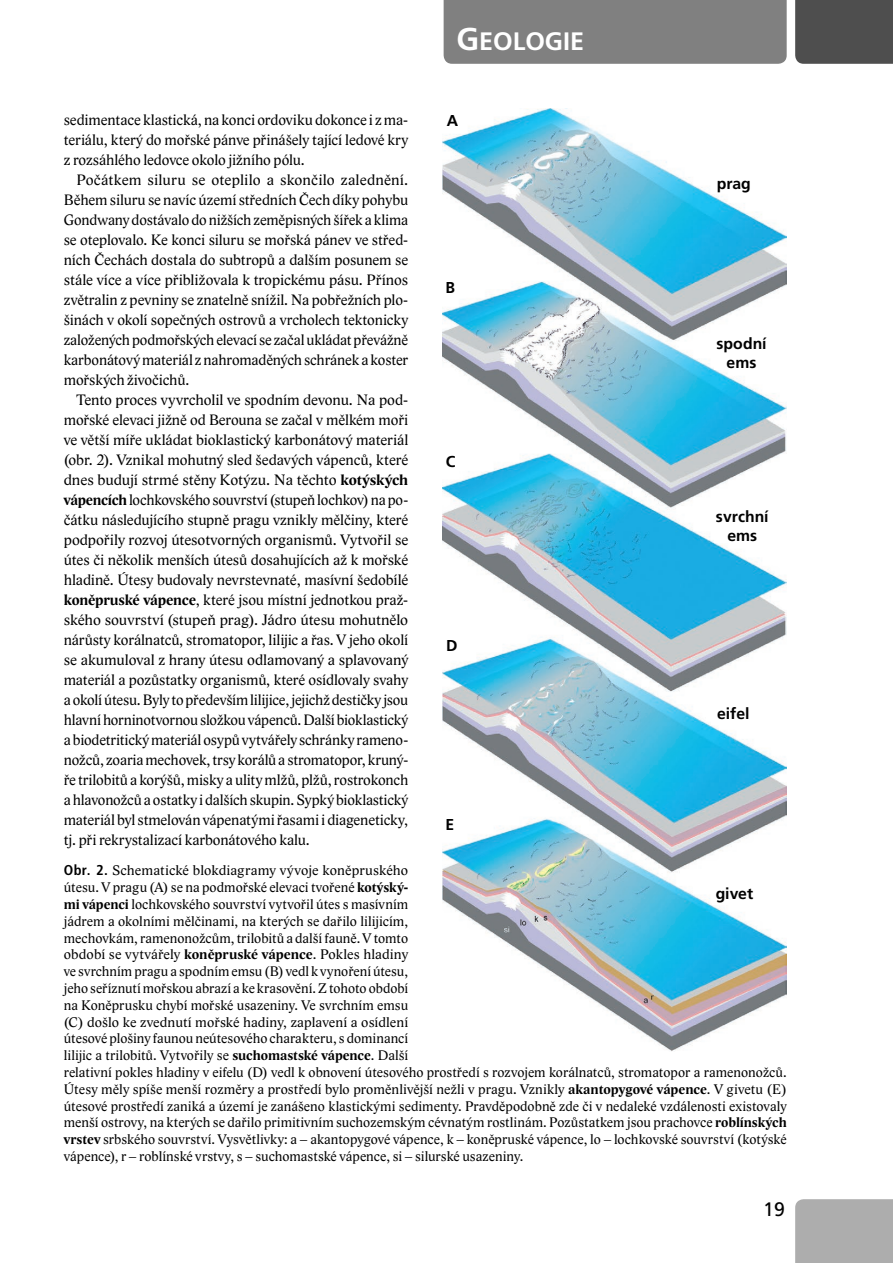
<style>
.page{position:relative;width:893px;height:1263px;background:#fff}
.page>*{position:absolute;margin:0;border:0;box-sizing:border-box;transform-origin:0 0}
.t1{font:25.2px "Frutiger LT Com Bold SC800";color:#fff}
.t2{font:19.5px "Frutiger LT Com";color:#000}
.t3{font:700 15.75px/18.9px "Frutiger LT Com";color:#000;text-align:center}
.t4{font:15.45px/20px "Lido STF";letter-spacing:-.005em;color:#000;text-align:justify}
.t5{font:14.25px/16.8px "Lido STF";letter-spacing:.005em;color:#000}
.s1{font-size:31.5px}
.s2{font-weight:700}
.s3{font-family:"Frutiger LT Com";font-weight:700;font-stretch:condensed}
</style>
<div class="page">
<div style="left:795px;top:0;width:98px;height:64px;background:#4e4e4e"></div>
<div style="left:795px;top:1199px;width:98px;height:64px;background:#adadad"></div>
<div style="left:444px;top:0;width:343px;height:64px;background:#808080"></div>
<img style="left:442px;top:108px;width:345px;height:943px">
<div style="left:444px;top:111px;width:16px;height:17px;background:#fff"></div>
<div style="left:442px;top:279px;width:16px;height:17px;background:#fff"></div>
<div style="left:443px;top:452px;width:16px;height:18px;background:#fff"></div>
<div style="left:442px;top:816px;width:16px;height:17px;background:#fff"></div>
<div style="left:713px;top:173px;width:41px;height:20px;background:#fff"></div>
<div style="left:714px;top:333px;width:55px;height:36px;background:#fff"></div>
<div style="left:714px;top:508px;width:56px;height:35px;background:#fff"></div>
<div style="left:711px;top:702px;width:45px;height:22px;background:#fff"></div>
<div style="left:712px;top:882px;width:45px;height:22px;background:#fff"></div>
<h1 class="t1" style="left:456px;top:27px;width:129px"><span class="s1">G</span>EOLOGIE</h1>
<p class="t4" style="left:64px;top:110px;width:346px">sedimentace klastická, na konci ordoviku dokonce i zma&shy;teriálu, který do mořské pánve přinášely tající ledové kry z rozsáhlého ledovce okolo jižního pólu.</p>
<p class="t4" style="left:64px;top:170px;width:346px;text-indent:13px">Počátkem siluru se oteplilo a skončilo zalednění.<br>Během siluru se navíc území středních Čech díky pohybu Gondwany dostávalo do nižších zeměpisných šířek a klima se oteplovalo. Ke konci siluru se mořská pánev ve střed&shy;ních Čechách dostala do subtropů a dalším posunem se stále více a více přibližovala k tropickému pásu. Přínos zvětralin z pevniny se znatelně snížil. Na pobřežních plo&shy;šinách v okolí sopečných ostrovů a vrcholech tektonicky založených podmořských elevací se začal ukládat převážně karbonátový materiál z nahromaděných schránek a koster mořských živočichů.</p>
<p class="t4" style="left:64px;top:390px;width:346px;text-indent:13px">Tento proces vyvrcholil ve spodním devonu. Na pod&shy;mořské elevaci jižně od Berouna se začal v mělkém moři ve větší míře ukládat bioklastický karbonátový materiál (obr. 2). Vznikal mohutný sled šedavých vápenců, které dnes budují strmé stěny Kotýzu. Na těchto <span class="s2">kotýských vápencích</span> lochkovského souvrství (stupeň lochkov) na po&shy;čátku následujícího stupně pragu vznikly mělčiny, které podpořily rozvoj útesotvorných organismů. Vytvořil se útes či několik menších útesů dosahujících až k mořské hladině. Útesy budovaly nevrstevnaté, masívní šedobílé <span class="s2">koněpruské vápence</span>, které jsou místní jednotkou praž&shy;ského souvrství (stupeň prag). Jádro útesu mohutnělo nárůsty korálnatců, stromatopor, lilijic a řas. V jeho okolí se akumuloval z hrany útesu odlamovaný a splavovaný materiál a pozůstatky organismů, které osídlovaly svahy a okolí útesu. Byly to především lilijice, jejichž destičky jsou hlavní horninotvornou složkou vápenců. Další bioklastický a biodetritický materiál osypů vytvářely schránky rameno&shy;nožců, zoaria mechovek, trsy korálů a stromatopor, kruný&shy;ře trilobitů a korýšů, misky a ulity mlžů, plžů, rostrokonch ahlavonožců a ostatky i dalších skupin. Sypký bioklastický materiál byl stmelován vápenatými řasami i diageneticky, tj. při rekrystalizací karbonátového kalu.</p>
<p class="t5" style="left:64px;top:862px;width:724px"><span class="s3">Obr. 2.</span> Schematické blokdiagramy vývoje koněpruského<br>útesu. V pragu (A) se na podmořské elevaci tvořené <span class="s2">kotýský-<br>mi vápenci</span> lochkovského souvrství vytvořil útes s masívním<br>jádrem a okolními mělčinami, na kterých se dařilo lilijicím,<br>mechovkám, ramenonožcům, trilobitů a další fauně. Vtomto<br>období se vytvářely <span class="s2">koněpruské vápence</span>. Pokles hladiny<br>ve svrchním pragu a spodním emsu (B) vedl k vynoření útesu,<br>jeho seříznutí mořskou abrazí a ke krasovění. Ztohoto období<br>na Koněprusku chybí mořské usazeniny. Ve svrchním emsu<br>(C) došlo ke zvednutí mořské hadiny, zaplavení a osídlení<br>útesové plošiny faunou neútesového charakteru, s dominancí<br>lilijic a trilobitů. Vytvořily se <span class="s2">suchomastské vápence</span>. Další<br>relativní pokles hladiny v eifelu (D) vedl k obnovení útesového prostředí s rozvojem korálnatců, stromatopor a ramenonožců.<br>Útesy měly spíše menší rozměry a prostředí bylo proměnlivější nežli v pragu. Vznikly <span class="s2">akantopygové vápence</span>. V givetu (E) útesové prostředí zaniká a území je zanášeno klastickými sedimenty. Pravděpodobně zde či v nedaleké vzdálenosti existovaly menší ostrovy, na kterých se dařilo primitivním suchozemským cévnatým rostlinám. Pozůstatkem jsou prachovce <span class="s2">roblínských vrstev</span> srbského souvrství. Vysvětlivky: a – akantopygové vápence, k – koněpruské vápence, lo – lochkovské souvrství (kotýské vápence), r – roblínské vrstvy, s – suchomastské vápence, si – silurské usazeniny.</p>
<p class="t3" style="left:447px;top:111px;width:13px">A</p>
<p class="t3" style="left:717px;top:174px;width:36px">prag</p>
<p class="t3" style="left:446px;top:278px;width:11px">B</p>
<p class="t3" style="left:716px;top:334px;width:52px">spodní ems</p>
<p class="t3" style="left:446px;top:452px;width:11px">C</p>
<p class="t3" style="left:716px;top:507px;width:54px">svrchní ems</p>
<p class="t3" style="left:446px;top:636px;width:13px">D</p>
<p class="t3" style="left:717px;top:704px;width:34px">eifel</p>
<p class="t3" style="left:446px;top:815px;width:10px">E</p>
<p class="t3" style="left:716px;top:884px;width:39px">givet</p>
<p class="t2" style="left:763px;top:1197px;width:23px">19</p>
</div>
